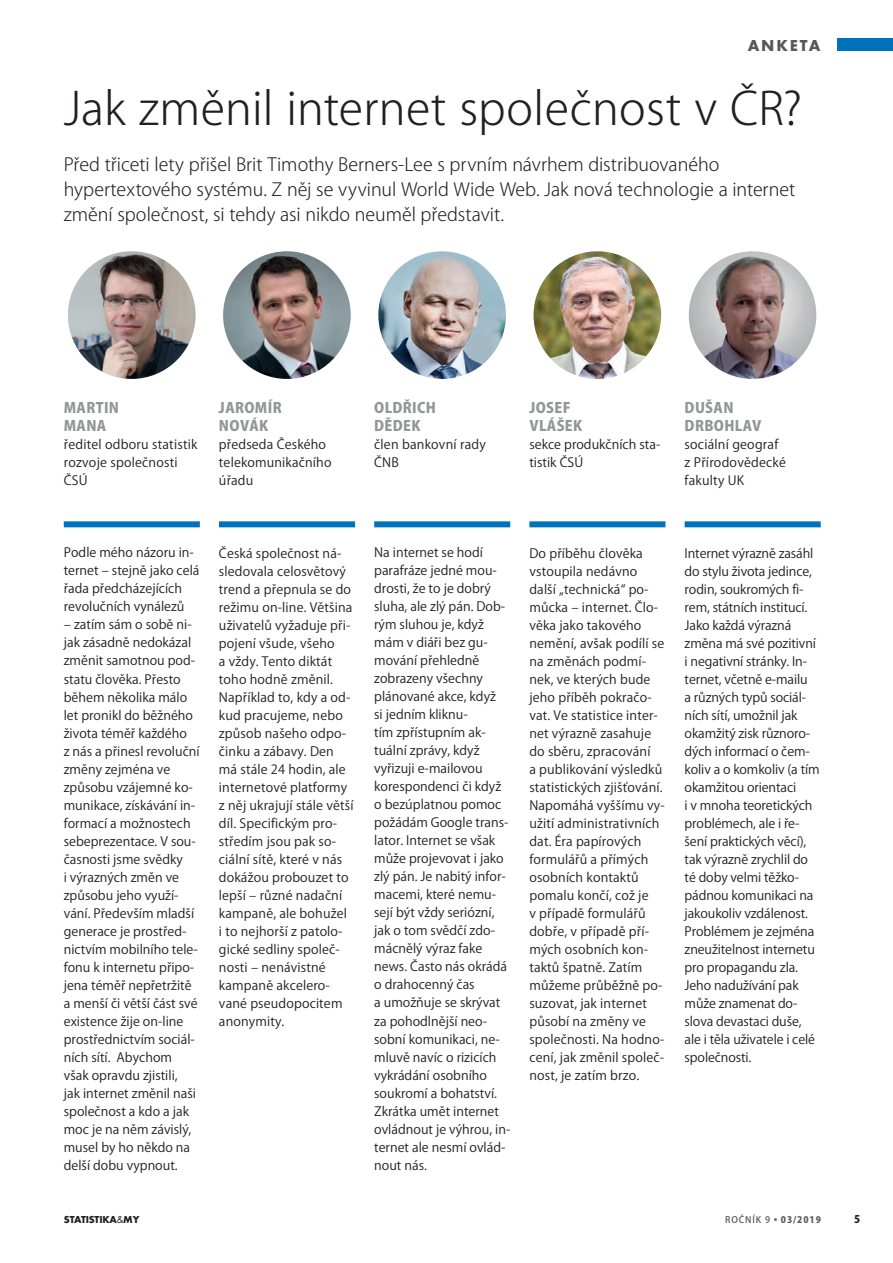
<style>
.page{position:relative;width:893px;height:1263px;background:#fff}
.page>*{position:absolute;margin:0;border:0;box-sizing:border-box;transform-origin:0 0}
.t1{font:300 45px "Koz Go Pr 6 N";letter-spacing:.005em;color:#231f20}
.t2{font:300 18px/24.8px "Koz Go Pr 6 N";color:#231f20}
.t3{font:700 16.5px "Futura TOT";letter-spacing:.115em;color:#57585a}
.t4{font:800 14.25px/18px "Koz Go Pr 6 N";letter-spacing:.025em;color:#939598}
.t5{font:12.75px/18px "Koz Go Pr 6 N";color:#231f20}
.t6{font:700 10.5px "Futura TOT";letter-spacing:-.02em;color:#231f20}
.t7{font:800 10.5px "Koz Go Pr 6 N";color:#231f20}
.t8{font:800 9px "Koz Go Pr 6 N";letter-spacing:.1em;color:#57585a}
.s1{font-weight:400}
.s2{font-weight:500}
</style>
<div class="page">
<div style="left:838px;top:39px;width:55px;height:12px;background:#0072bc"></div>
<div style="left:219px;top:521px;width:136px;height:6px;background:#0072bc"></div>
<div style="left:64px;top:521px;width:136px;height:6px;background:#0072bc"></div>
<div style="left:374px;top:521px;width:136px;height:6px;background:#0072bc"></div>
<div style="left:529px;top:521px;width:136px;height:6px;background:#0072bc"></div>
<div style="left:685px;top:521px;width:136px;height:6px;background:#0072bc"></div>
<img style="left:534px;top:251px;width:127px;height:128px;border-radius:64px">
<img style="left:378px;top:251px;width:128px;height:128px;border-radius:64px">
<img style="left:68px;top:251px;width:127px;height:128px;border-radius:64px">
<img style="left:223px;top:251px;width:128px;height:128px;border-radius:64px">
<img style="left:689px;top:251px;width:127px;height:128px;border-radius:64px">
<p class="t3" style="left:748px;top:35px;width:74px">ANKETA</p>
<h1 class="t1" style="left:64px;top:83px;width:740px">Jak změnil internet společnost v ČR?</h1>
<h2 class="t2" style="left:64px;top:153px;width:733px">Před třiceti lety přišel Brit Timothy Berners-Lee s prvním návrhem distribuovaného hypertextového systému. Z něj se vyvinul World Wide Web. Jak nová technologie a internet změní společnost, si tehdy asi nikdo neuměl představit.</h2>
<p class="t4" style="left:64px;top:399px;width:57px">MARTIN<br>MANA</p>
<p class="t5" style="left:64px;top:436px;width:135px">ředitel odboru statistik rozvoje společnosti<br>ČSÚ</p>
<p class="t4" style="left:219px;top:399px;width:64px">JAROMÍR<br>NOVÁK</p>
<p class="t5" style="left:219px;top:436px;width:114px">předseda Českého telekomunikačního úřadu</p>
<p class="t4" style="left:374px;top:399px;width:63px">OLDŘICH<br>DĚDEK</p>
<p class="t5" style="left:374px;top:436px;width:113px">člen bankovní rady<br>ČNB</p>
<p class="t4" style="left:529px;top:399px;width:54px">JOSEF<br>VLÁŠEK</p>
<p class="t5" style="left:529px;top:436px;width:132px">sekce produkčních sta&shy;tistik ČSÚ</p>
<p class="t4" style="left:685px;top:399px;width:78px">DUŠAN<br>DRBOHLAV</p>
<p class="t5" style="left:685px;top:436px;width:103px">sociální geograf z Přírodovědecké fakulty UK</p>
<p class="t5" style="left:64px;top:544px;width:137px">Podle mého názoru in&shy;ternet ‒ stejně jako celá řada předcházejících revolučních vynálezů<br>‒ zatím sám o sobě ni&shy;jak zásadně nedokázal změnit samotnou pod&shy;statu člověka. Přesto během několika málo let pronikl do běžného života téměř každého<br>z nás a přinesl revoluční změny zejména ve způsobu vzájemné ko&shy;munikace, získávání in&shy;formací a možnostech sebeprezentace. V sou&shy;časnosti jsme svědky<br>i výrazných změn ve způsobu jeho využí&shy;vání. Především mladší generace je prostřed&shy;nictvím mobilního tele&shy;fonu k internetu připo&shy;jena téměř nepřetržitě a menší či větší část své existence žije on-line prostřednictvím sociál&shy;ních sítí. Abychom však opravdu zjistili,<br>jak internet změnil naši společnost a kdo a jak moc je na něm závislý, musel by ho někdo na delší dobu vypnout.</p>
<p class="t5" style="left:219px;top:544px;width:136px">Česká společnost ná&shy;sledovala celosvětový trend a přepnula se do režimu on-line. Většina uživatelů vyžaduje při&shy;pojení všude, všeho<br>a vždy. Tento diktát toho hodně změnil.<br>Například to, kdy a od&shy;kud pracujeme, nebo způsob našeho odpo&shy;činku a zábavy. Den má stále 24 hodin, ale internetové platformy z něj ukrajují stále větší díl. Specifickým pro&shy;středím jsou pak so&shy;ciální sítě, které v nás dokážou probouzet to lepší ‒ různé nadační kampaně, ale bohužel<br>i to nejhorší z patolo&shy;gické sedliny společ&shy;nosti ‒ nenávistné kampaně akcelero&shy;vané pseudopocitem anonymity.</p>
<p class="t5" style="left:529px;top:544px;width:137px">Do příběhu člověka vstoupila nedávno další „technická“ po&shy;můcka ‒ internet. Člo&shy;věka jako takového nemění, avšak podílí se na změnách podmí&shy;nek, ve kterých bude jeho příběh pokračo&shy;vat. Ve statistice inter&shy;net výrazně zasahuje do sběru, zpracování<br>a publikování výsledků statistických zjišťování.<br>Napomáhá vyššímu vy&shy;užití administrativních dat. Éra papírových formulářů a přímých osobních kontaktů pomalu končí, což je<br>v případě formulářů dobře, v případě pří&shy;mých osobních kon&shy;taktů špatně. Zatím můžeme průběžně po&shy;suzovat, jak internet působí na změny ve společnosti. Na hodno&shy;cení, jak změnil společ&shy;nost, je zatím brzo.</p>
<p class="t5" style="left:685px;top:544px;width:137px">Internet výrazně zasáhl do stylu života jedince, rodin, soukromých fi&shy;rem, státních institucí.<br>Jako každá výrazná změna má své pozitivní i negativní stránky. In&shy;ternet, včetně e-mailu<br>a různých typů sociál&shy;ních sítí, umožnil jak okamžitý zisk různoro&shy;dých informací o čem&shy;koliv a o komkoliv (a tím okamžitou orientaci<br>i v mnoha teoretických problémech, ale i ře&shy;šení praktických věcí), tak výrazně zrychlil do té doby velmi těžko&shy;pádnou komunikaci na jakoukoliv vzdálenost.<br>Problémem je zejména zneužitelnost internetu pro propagandu zla.<br>Jeho nadužívání pak může znamenat do&shy;slova devastaci duše, ale i těla uživatele i celé společnosti.</p>
<p class="t5" style="left:374px;top:544px;width:138px">Na internet se hodí parafráze jedné mou&shy;drosti, že to je dobrý sluha, ale zlý pán. Dob&shy;rým sluhou je, když mám v diáři bez gu&shy;mování přehledně zobrazeny všechny plánované akce, když<br>si jedním kliknu-<br>tím zpřístupním ak&shy;tuální zprávy, když vyřizuji e-mailovou korespondenci či když o bezúplatnou pomoc požádám Google trans&shy;lator. Internet se však může projevovat i jako zlý pán. Je nabitý infor&shy;macemi, které nemu&shy;sejí být vždy seriózní, jak o tom svědčí zdo&shy;mácnělý výraz fake news. Často nás okrádá o drahocenný čas<br>a umožňuje se skrývat za pohodlnější neo&shy;sobní komunikaci, ne&shy;mluvě navíc o rizicích vykrádání osobního soukromí a bohatství.<br>Zkrátka umět internet ovládnout je výhrou, in&shy;ternet ale nesmí ovlád&shy;nout nás.</p>
<p class="t6" style="left:64px;top:1213px;width:77px">STATISTIKA<span class="s1">&amp;</span>MY</p>
<p class="t8" style="left:725px;top:1215px;width:97px"><span class="s2">ROČNÍK 9</span>▪03/2019</p>
<p class="t7" style="left:854px;top:1214px;width:8px">5</p>
</div>
